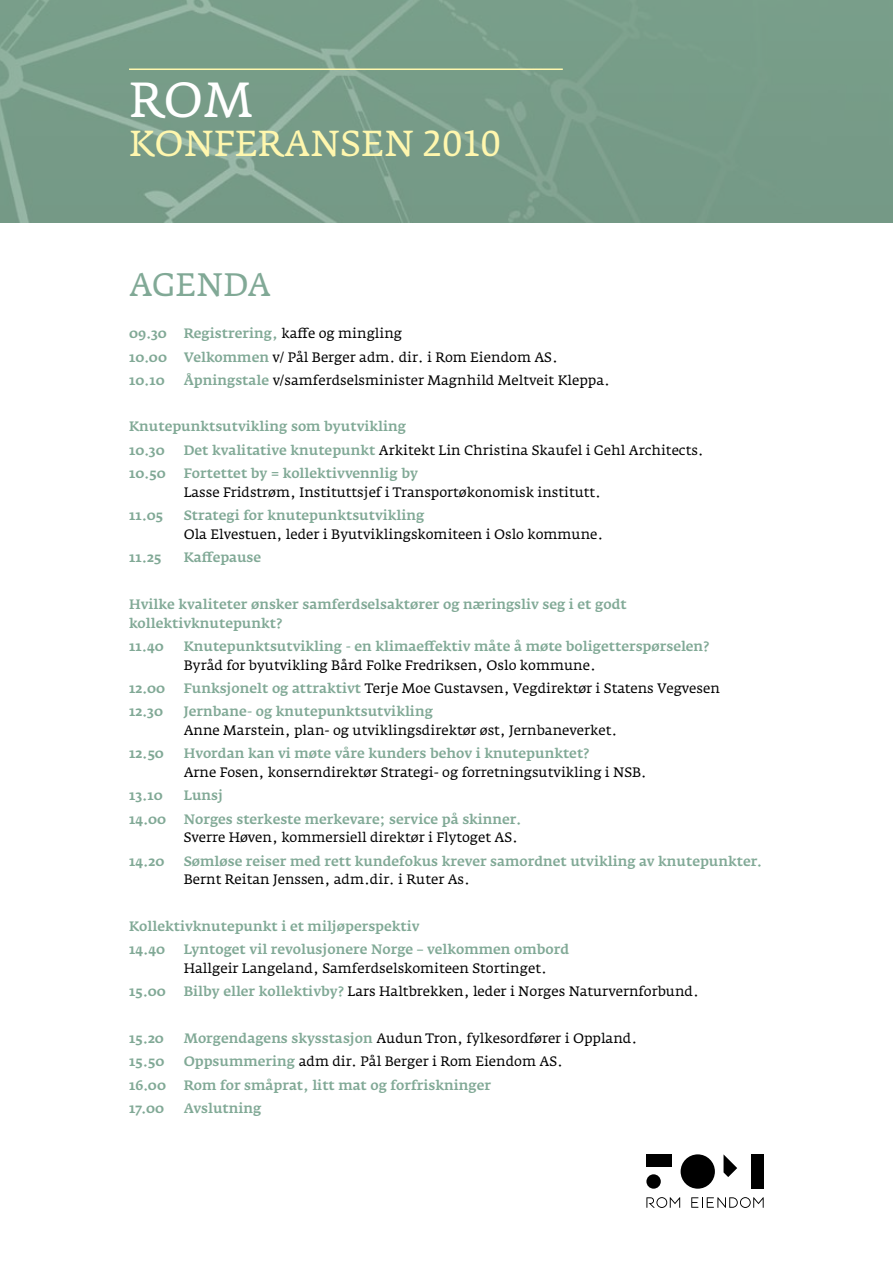
<style>
.page{position:relative;width:893px;height:1263px;background:#fff}
.page>*{position:absolute;margin:0;border:0;box-sizing:border-box;transform-origin:0 0}
.t1{font:48.75px "Fedra Serif A Std";color:#fff}
.t2{font:35.7px "Fedra Serif A Std";color:#fff7ae}
.t3{font:32.1px "Fedra Serif A Std";color:#81a996}
.t4{font:13.5px/23.2px "Fedra Serif A Std";color:#000}
.t5{font:500 13.5px/23.2px "Fedra Serif A Std";color:#81a996}
.s1{font-weight:500;color:#81a996}
</style>
<div class="page">
<div style="left:646px;top:1174px;width:15px;height:15px;background:#000;border-radius:50%"></div>
<div style="left:646px;top:1154px;width:26px;height:13px;background:#000"></div>
<div style="left:681px;top:1154px;width:34px;height:35px;background:#000;border-radius:50%"></div>
<svg style="left:723px;top:1154px;width:14px;height:23px"></svg>
<div style="left:751px;top:1154px;width:13px;height:35px;background:#000"></div>
<svg style="left:691px;top:1197px;width:73px;height:11px"></svg>
<svg style="left:646px;top:1197px;width:34px;height:11px"></svg>
<img style="left:0;top:0;width:893px;height:222px">
<hr style="left:129px;top:69px;width:434px;height:1px;background:#fff7ae">
<h1 class="t1" style="left:129px;top:71px;width:42px">rom</h1>
<h2 class="t2" style="left:129px;top:123px;width:27px">konferansen</h2>
<h2 class="t2" style="left:423px;top:123px;width:80px">2010</h2>
<h3 class="t3" style="left:129px;top:266px;width:47px">Agen</h3>
<h3 class="t3" style="left:223px;top:266px;width:44px">da</h3>
<p class="t4" style="left:129px;top:322px;width:430px"><span class="s1">09.30 Registrering,</span> kaffe og mingling<br><span class="s1">10.00 Velkommen</span> v/ Pål Berger adm. dir. i Rom Eiendom AS.<br><span class="s1">10.10</span></p>
<p class="t4" style="left:184px;top:369px;width:428px"><span class="s1">Åpningstale</span> v/samferdselsminister Magnhild Meltveit Kleppa.</p>
<p class="t5" style="left:129px;top:415px;width:278px">Knutepunktsutvikling som byutvikling<br>10.30</p>
<p class="t4" style="left:184px;top:438px;width:522px"><span class="s1">Det kvalitative knutepunkt</span> Arkitekt Lin Christina Skaufel i Gehl Architects.</p>
<p class="t5" style="left:129px;top:462px;width:38px">10.50</p>
<p class="t5" style="left:184px;top:462px;width:236px">Fortettet by = kollektivvennlig by</p>
<p class="t4" style="left:184px;top:481px;width:419px">Lasse Fridstrøm, Instituttsjef i Transportøkonomisk institutt.</p>
<p class="t5" style="left:129px;top:504px;width:35px">11.05</p>
<p class="t5" style="left:184px;top:504px;width:242px">Strategi for knutepunktsutvikling</p>
<p class="t4" style="left:184px;top:523px;width:421px">Ola Elvestuen, leder i Byutviklingskomiteen i Oslo kommune.</p>
<p class="t5" style="left:129px;top:546px;width:34px">11.25</p>
<p class="t5" style="left:184px;top:546px;width:79px">Kaffepause</p>
<p class="t5" style="left:129px;top:595px;width:499px;line-height:18.8px">Hvilke kvaliteter ønsker samferdselsaktører og næringsliv seg i et godt kollektivknutepunkt?</p>
<p class="t5" style="left:129px;top:635px;width:36px">11.40</p>
<p class="t5" style="left:184px;top:635px;width:527px">Knutepunktsutvikling - en klimaeffektiv måte å møte boligetterspørselen?</p>
<p class="t4" style="left:184px;top:653px;width:414px">Byråd for byutvikling Bård Folke Fredriksen, Oslo kommune.</p>
<p class="t5" style="left:129px;top:677px;width:38px">12.00</p>
<p class="t4" style="left:184px;top:677px;width:538px"><span class="s1">Funksjonelt og attraktivt</span> Terje Moe Gustavsen, Vegdirektør i Statens Vegvesen</p>
<p class="t5" style="left:129px;top:700px;width:36px">12.30</p>
<p class="t5" style="left:184px;top:700px;width:251px">Jernbane- og knutepunktsutvikling</p>
<p class="t4" style="left:184px;top:719px;width:435px">Anne Marstein, plan- og utviklingsdirektør øst, Jernbaneverket.</p>
<p class="t5" style="left:129px;top:742px;width:36px">12.50</p>
<p class="t5" style="left:184px;top:742px;width:407px">Hvordan kan vi møte våre kunders behov i knutepunktet?</p>
<p class="t4" style="left:184px;top:761px;width:465px">Arne Fosen, konserndirektør Strategi- og forretningsutvikling i NSB.</p>
<p class="t5" style="left:129px;top:784px;width:35px">13.10</p>
<p class="t5" style="left:184px;top:784px;width:41px">Lunsj</p>
<p class="t5" style="left:129px;top:807px;width:39px">14.00</p>
<p class="t5" style="left:184px;top:807px;width:339px">Norges sterkeste merkevare; service på skinner.</p>
<p class="t4" style="left:184px;top:826px;width:336px">Sverre Høven, kommersiell direktør i Flytoget AS.</p>
<p class="t5" style="left:129px;top:849px;width:37px">14.20</p>
<p class="t5" style="left:184px;top:849px;width:580px">Sømløse reiser med rett kundefokus krever samordnet utvikling av knutepunkter.</p>
<p class="t4" style="left:184px;top:868px;width:288px">Bernt Reitan Jenssen, adm.dir. i Ruter As.</p>
<p class="t5" style="left:129px;top:915px;width:292px">Kollektivknutepunkt i et miljøperspektiv<br>14.40</p>
<p class="t5" style="left:184px;top:938px;width:387px">Lyntoget vil revolusjonere Norge – velkommen ombord</p>
<p class="t4" style="left:184px;top:957px;width:365px">Hallgeir Langeland, Samferdselskomiteen Stortinget.</p>
<p class="t5" style="left:129px;top:980px;width:38px">15.00</p>
<p class="t4" style="left:184px;top:980px;width:517px"><span class="s1">Bilby eller kollektivby?</span> Lars Haltbrekken, leder i Norges Naturvernforbund.</p>
<p class="t5" style="left:129px;top:1027px;width:36px">15.20</p>
<p class="t4" style="left:184px;top:1027px;width:455px"><span class="s1">Morgendagens skysstasjon</span> Audun Tron, fylkesordfører i Oppland.</p>
<p class="t5" style="left:129px;top:1050px;width:37px">15.50</p>
<p class="t4" style="left:184px;top:1050px;width:381px"><span class="s1">Oppsummering</span> adm dir. Pål Berger i Rom Eiendom AS.</p>
<p class="t5" style="left:129px;top:1073px;width:38px">16.00</p>
<p class="t5" style="left:184px;top:1073px;width:309px">Rom for småprat, litt mat og forfriskninger</p>
<p class="t5" style="left:129px;top:1097px;width:37px">17.00</p>
<p class="t5" style="left:184px;top:1097px;width:79px">Avslutning</p>
</div>
